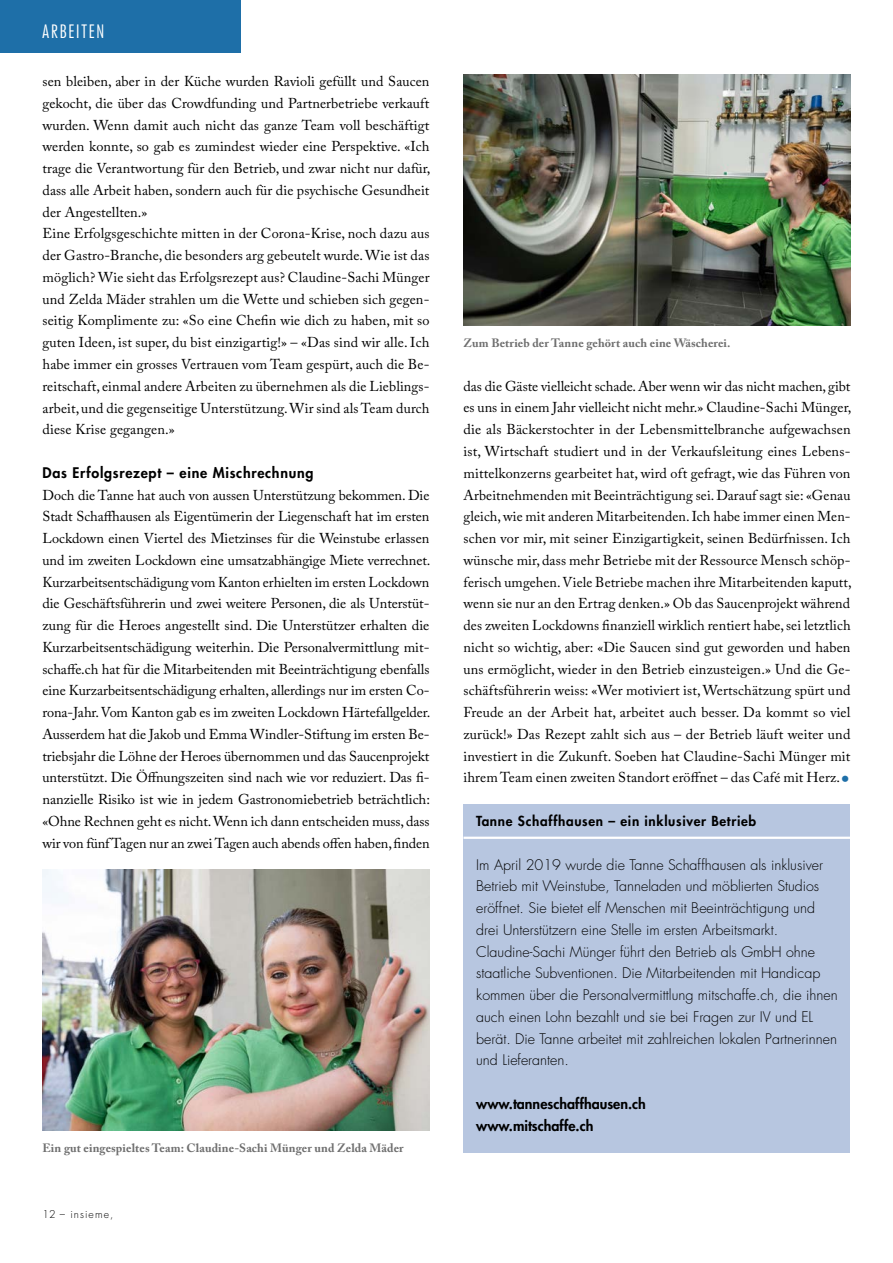
<style>
.page{position:relative;width:893px;height:1263px;background:#fff}
.page>*{position:absolute;margin:0;border:0;box-sizing:border-box;transform-origin:0 0}
.t1{font:300 condensed 18px "Futura Std";letter-spacing:.1em;color:#fff}
.t2{font:14.25px/21.8px "Adobe Caslon Pro";letter-spacing:.01em;color:#000;text-align:justify}
.t3{font:300 14.25px/21.8px "Futura Std";color:#000}
.t4{font:800 14.25px/21.8px "Futura Std";color:#000}
.t5{font:800 14.25px "Futura Std";letter-spacing:.05em;color:#000}
.t6{font:800 13.5px "Futura Std";letter-spacing:.05em;color:#000}
.t7{font:700 12px "Adobe Caslon Pro";letter-spacing:.01em;color:#6e6e6e}
.t8{font:300 10.5px "Futura Std";letter-spacing:.1em;color:#000}
.s1{font-family:"Futura Std";font-weight:300;font-size:16.5px;color:#1e6fa8}
</style>
<div class="page">
<div style="left:0;top:0;width:240px;height:53px;background:#1e6fa8"></div>
<div style="left:463px;top:804px;width:387px;height:348px;background:#b7c6e0"></div>
<hr style="left:463px;top:837px;width:387px;height:2px;background:#fff">
<img style="left:43px;top:869px;width:386px;height:262px">
<img style="left:463px;top:74px;width:387px;height:251px">
<p class="t1" style="left:43px;top:21px;width:63px">ARBEITEN</p>
<p class="t2" style="left:43px;top:70px;width:389px;text-align:left">sen bleiben, aber in der Küche wurden Ravioli gefüllt und Saucen gekocht, die über das Crowdfunding und Partnerbetriebe verkauft wurden. Wenn damit auch nicht das ganze Team voll beschäftigt werden konnte, so gab es zumindest wieder eine Perspektive. «Ich trage die Verantwortung für den Betrieb, und zwar nicht nur dafür, dass alle Arbeit haben, sondern auch für die psychische Gesundheit der Angestellten.»<br>Eine Erfolgsgeschichte mitten in der Corona-Krise, noch dazu aus der Gastro-Branche, die besonders arg gebeutelt wurde. Wie ist das möglich? Wie sieht das Erfolgsrezept aus? Claudine-Sachi Münger und Zelda Mäder strahlen um die Wette und schieben sich gegen&shy;seitig Komplimente zu: «So eine Chefin wie dich zu haben, mit so guten Ideen, ist super, du bist einzigartig!» – «Das sind wir alle. Ich habe immer ein grosses Vertrauen vom Team gespürt, auch die Be&shy;reitschaft, einmal andere Arbeiten zu übernehmen als die Lieblings&shy;arbeit, und die gegenseitige Unterstützung. Wir sind als Team durch diese Krise gegangen.»</p>
<p class="t5" style="left:43px;top:463px;width:272px">Das Erfolgsrezept – eine Mischrechnung</p>
<p class="t2" style="left:43px;top:484px;width:389px">Doch die Tanne hat auch von aussen Unterstützung bekommen. Die Stadt Schaffhausen als Eigentümerin der Liegenschaft hat im ersten Lockdown einen Viertel des Mietzinses für die Weinstube erlassen und im zweiten Lockdown eine umsatzabhängige Miete verrechnet.<br>Kurzarbeitsentschädigung vom Kanton erhielten im ersten Lockdown die Geschäftsführerin und zwei weitere Personen, die als Unterstüt&shy;zung für die Heroes angestellt sind. Die Unterstützer erhalten die Kurzarbeitsentschädigung weiterhin. Die Personalvermittlung mit&shy;schaffe.ch hat für die Mitarbeitenden mit Beeinträchtigung ebenfalls eine Kurzarbeitsentschädigung erhalten, allerdings nur im ersten Co&shy;rona-Jahr. Vom Kanton gab es im zweiten Lockdown Härtefallgelder.<br>Ausserdem hat die Jakob und Emma Windler-Stiftung im ersten Be&shy;triebsjahr die Löhne der Heroes übernommen und das Saucenprojekt unterstützt. Die Öffnungszeiten sind nach wie vor reduziert. Das fi&shy;nanzielle Risiko ist wie in jedem Gastronomiebetrieb beträchtlich: «Ohne Rechnen geht es nicht. Wenn ich dann entscheiden muss, dass wir von fünf Tagen nur an zwei Tagen auch abends offen haben, finden</p>
<p class="t7" style="left:43px;top:1141px;width:363px">Ein gut eingespieltes Team: Claudine-Sachi Münger und Zelda Mäder</p>
<p class="t8" style="left:43px;top:1207px;width:72px">12 – insieme,</p>
<p class="t7" style="left:463px;top:336px;width:269px">Zum Betrieb der Tanne gehört auch eine Wäscherei.</p>
<p class="t2" style="left:463px;top:375px;width:390px">das die Gäste vielleicht schade. Aber wenn wir das nicht machen, gibt es uns in einem Jahr vielleicht nicht mehr.» Claudine-Sachi Münger, die als Bäckerstochter in der Lebensmittelbranche aufgewachsen ist, Wirtschaft studiert und in der Verkaufsleitung eines Lebens&shy;mittelkonzerns gearbeitet hat, wird oft gefragt, wie das Führen von Arbeitnehmenden mit Beeinträchtigung sei. Darauf sagt sie: «Genau gleich, wie mit anderen Mitarbeitenden. Ich habe immer einen Men&shy;schen vor mir, mit seiner Einzigartigkeit, seinen Bedürfnissen. Ich wünsche mir, dass mehr Betriebe mit der Ressource Mensch schöp&shy;ferisch umgehen. Viele Betriebe machen ihre Mitarbeitenden kaputt, wenn sie nur an den Ertrag denken.» Ob das Saucenprojekt während des zweiten Lockdowns finanziell wirklich rentiert habe, sei letztlich nicht so wichtig, aber: «Die Saucen sind gut geworden und haben uns ermöglicht, wieder in den Betrieb einzusteigen.» Und die Ge&shy;schäftsführerin weiss: «Wer motiviert ist, Wertschätzung spürt und Freude an der Arbeit hat, arbeitet auch besser. Da kommt so viel zurück!» Das Rezept zahlt sich aus – der Betrieb läuft weiter und investiert in die Zukunft. Soeben hat Claudine-Sachi Münger mit ihrem Team einen zweiten Standort eröffnet – das Café mit Herz.<span class="s1">•</span></p>
<p class="t6" style="left:476px;top:812px;width:281px">Tanne Schaffhausen – ein inklusiver Betrieb</p>
<p class="t3" style="left:476px;top:854px;width:363px">Im April 2019 wurde die Tanne Schaffhausen als inklusiver Betrieb mit Weinstube, Tanneladen und möblierten Studios eröffnet. Sie bietet elf Menschen mit Beeinträchtigung und drei Unterstützern eine Stelle im ersten Arbeitsmarkt.<br>Claudine-Sachi Münger führt den Betrieb als GmbH ohne staatliche Subventionen. Die Mitarbeitenden mit Handicap kommen über die Personalvermittlung mitschaffe.ch, die ihnen auch einen Lohn bezahlt und sie bei Fragen zur IV und EL berät. Die Tanne arbeitet mit zahlreichen lokalen Partnerinnen und Lieferanten.</p>
<p class="t4" style="left:476px;top:1093px;width:171px">www.tanneschaffhausen.ch www.mitschaffe.ch</p>
</div>
